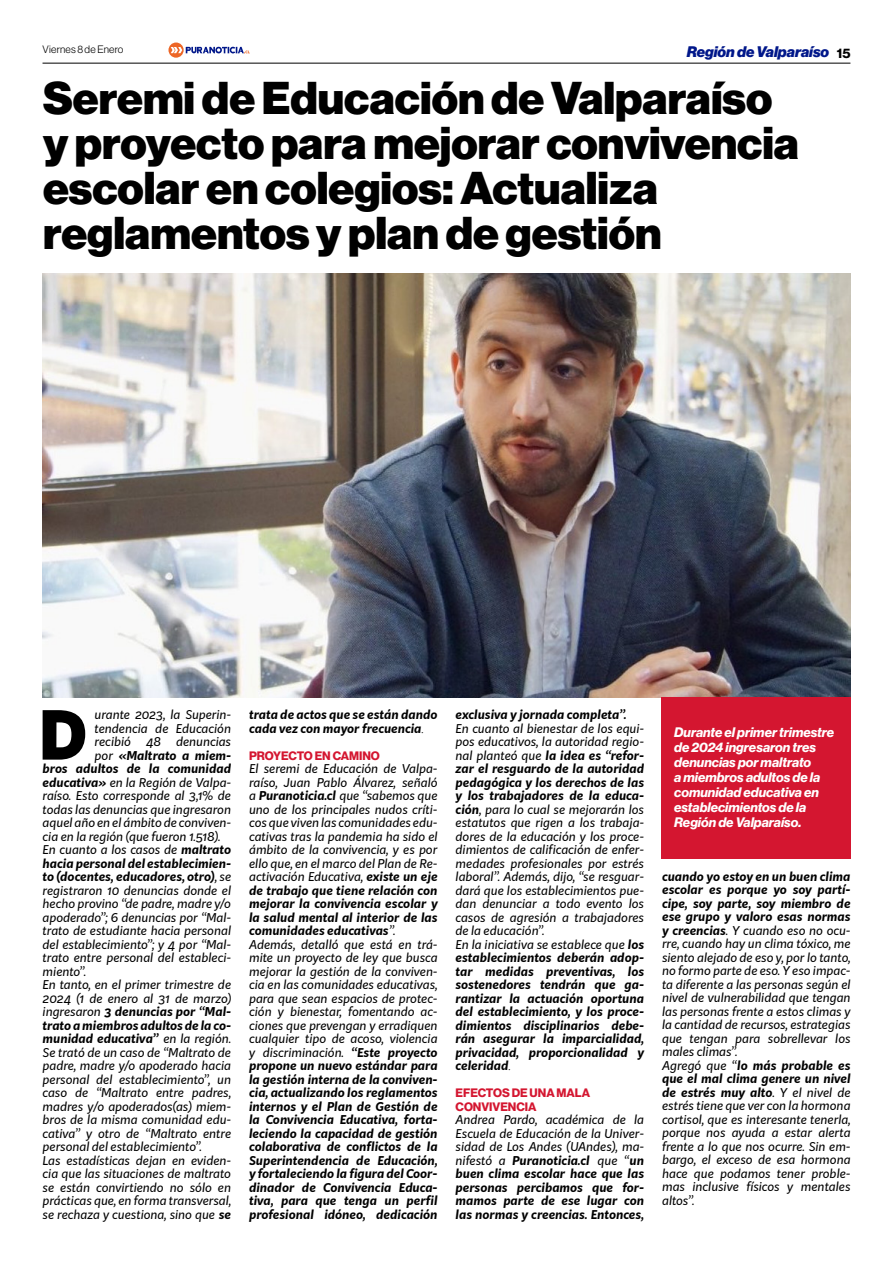
<style>
.page{position:relative;width:893px;height:1263px;background:#fff}
.page>*{position:absolute;margin:0;border:0;box-sizing:border-box;transform-origin:0 0}
.t1{font:900 66.3px "Kit Sans";color:#000}
.t2{font:900 45px/45px "Neue Haas Display";color:#000}
.t3{font:italic 900 15px "Neue Haas Display";color:#00178a}
.t4{font:italic 700 13.5px/15px "Neue Haas Display";color:#fff}
.t5{font:italic 12px/13.5px "Kit Sans";color:#000}
.t6{font:italic 700 12px/13.5px "Kit Sans";color:#000}
.t7{font:12px/13.5px "N Haas Grotesk DS Pro 75 Bd";color:#d41630}
.t8{font:10.5px "N Haas Grotesk DS Pro 45 Lt";letter-spacing:.02em;color:#000}
.s1{font-family:"N Haas Grotesk DS Pro 75 Bd";font-weight:400;font-style:normal;font-size:13.5px;color:#000}
.s2{font-weight:400}
.s3{font-weight:700}
.s4{font-family:"Times New Roman";font-weight:400}
.s5{font-family:"Times New Roman"}
</style>
<div class="page">
<hr style="left:43px;top:63px;width:807px;height:1px;background:#000">
<svg style="left:168px;top:43px;width:82px;height:15px"></svg>
<img style="left:43px;top:274px;width:807px;height:423px">
<div style="left:661px;top:698px;width:190px;height:161px;background:#d41630"></div>
<p class="t8" style="left:43px;top:44px;width:82px">Viernes 8 de Enero</p>
<p class="t3" style="left:687px;top:43px;width:165px">Región de Valparaíso <span class="s1">15</span></p>
<h2 class="t2" style="left:43px;top:77px;width:758px">Seremi de Educación de Valparaíso y proyecto para mejorar convivencia escolar en colegios: Actualiza reglamentos y plan de gestión</h2>
<h1 class="t1" style="left:39px;top:675px;width:49px">D</h1>
<p class="t5" style="left:95px;top:707px;width:138px;text-align:justify">urante 2023, la Superin&shy;tendencia de Educación recibió</p>
<p class="t5" style="left:146px;top:734px;width:17px">48</p>
<p class="t5" style="left:176px;top:734px;width:57px">denuncias</p>
<p class="t6" style="left:95px;top:747px;width:138px"><span class="s2">por</span> «Maltrato a miem-</p>
<p class="t6" style="left:43px;top:761px;width:190px">bros adultos de la comunidad</p>
<p class="t5" style="left:43px;top:775px;width:190px"><span class="s3">educativa»</span> en la Región de Valpa-</p>
<p class="t5" style="left:43px;top:788px;width:190px">raíso. Esto corresponde al 3,1% de</p>
<p class="t5" style="left:43px;top:802px;width:190px">todas las denuncias que ingresaron</p>
<p class="t5" style="left:43px;top:815px;width:190px">aquel año en el ámbito de conviven-</p>
<p class="t5" style="left:43px;top:829px;width:179px">cia en la región (que fueron 1.518).</p>
<p class="t5" style="left:43px;top:842px;width:190px">En cuanto a los casos de <span class="s3">maltrato</span></p>
<p class="t6" style="left:43px;top:855px;width:190px">hacia personal del establecimien-</p>
<p class="t6" style="left:43px;top:869px;width:190px">to (docentes, educadores, otro)<span class="s2">, se</span></p>
<p class="t5" style="left:43px;top:883px;width:190px">registraron 10 denuncias donde el</p>
<p class="t5" style="left:43px;top:896px;width:190px">hecho provino “de padre, madre y/o</p>
<p class="t5" style="left:43px;top:910px;width:190px">apoderado”; 6 denuncias por “Mal-</p>
<p class="t5" style="left:43px;top:923px;width:190px">trato de estudiante hacia personal</p>
<p class="t5" style="left:43px;top:937px;width:190px">del establecimiento”; y 4 por “Mal-</p>
<p class="t5" style="left:43px;top:950px;width:190px">trato entre personal del estableci-</p>
<p class="t5" style="left:43px;top:964px;width:45px">miento”.</p>
<p class="t5" style="left:43px;top:977px;width:190px">En tanto, en el primer trimestre de</p>
<p class="t5" style="left:43px;top:991px;width:190px">2024 (1 de enero al 31 de marzo)</p>
<p class="t6" style="left:43px;top:1004px;width:190px"><span class="s2">ingresaron</span> 3 denuncias por “Mal-</p>
<p class="t6" style="left:43px;top:1017px;width:190px">trato a miembros adultos de la co-</p>
<p class="t6" style="left:43px;top:1031px;width:190px">munidad educativa” <span class="s2">en la región.</span></p>
<p class="t5" style="left:43px;top:1045px;width:190px">Se trató de un caso de “Maltrato de</p>
<p class="t5" style="left:43px;top:1058px;width:190px">padre, madre y/o apoderado hacia</p>
<p class="t5" style="left:43px;top:1072px;width:190px">personal del establecimiento”, un</p>
<p class="t5" style="left:43px;top:1085px;width:190px">caso de “Maltrato entre padres,</p>
<p class="t5" style="left:43px;top:1099px;width:190px">madres y/o apoderados(as) miem-</p>
<p class="t5" style="left:43px;top:1112px;width:190px">bros de la misma comunidad edu-</p>
<p class="t5" style="left:43px;top:1126px;width:190px">cativa” y otro de “Maltrato entre</p>
<p class="t5" style="left:43px;top:1139px;width:161px">personal del establecimiento”.</p>
<p class="t5" style="left:43px;top:1153px;width:190px">Las estadísticas dejan en eviden-</p>
<p class="t5" style="left:43px;top:1166px;width:190px">cia que las situaciones de maltrato</p>
<p class="t5" style="left:43px;top:1180px;width:190px">se están convirtiendo no sólo en</p>
<p class="t5" style="left:43px;top:1193px;width:190px">prácticas que, en forma transversal,</p>
<p class="t5" style="left:43px;top:1207px;width:190px">se rechaza y cuestiona, sino que <span class="s3">se</span></p>
<p class="t6" style="left:249px;top:707px;width:190px">trata de actos que se están dando cada vez con mayor frecuencia<span class="s4">.</span></p>
<p class="t7" style="left:249px;top:749px;width:132px">PROYECTO EN CAMINO</p>
<p class="t5" style="left:249px;top:761px;width:190px">El seremi de Educación de Valpa&shy;raíso, Juan Pablo Álvarez, señaló a <span class="s3">Puranoticia.cl</span> que “sabemos que uno de los principales nudos críti&shy;cos que viven las comunidades edu&shy;cativas tras la pandemia ha sido el ámbito de la convivencia, y es por ello que, en el marco del Plan de Re&shy;activación Educativa, <span class="s3">existe un eje de trabajo que tiene relación con mejorar la convivencia escolar y la salud mental al interior de las comunidades educativas</span>”.<br>Además, detalló que está en trá&shy;mite un proyecto de ley que busca mejorar la gestión de la conviven&shy;cia en las comunidades educativas, para que sean espacios de protec&shy;ción y bienestar, fomentando ac&shy;ciones que prevengan y erradiquen cualquier tipo de acoso, violencia y discriminación. <span class="s3">“Este proyecto propone un nuevo estándar para la gestión interna de la conviven&shy;cia, actualizando los reglamentos internos y el Plan de Gestión de la Convivencia Educativa, forta&shy;leciendo la capacidad de gestión colaborativa de conflictos de la Superintendencia de Educación, y fortaleciendo la figura del Coor&shy;dinador de Convivencia Educa&shy;tiva, para que tenga un perfil profesional idóneo, dedicación</span></p>
<p class="t6" style="left:456px;top:707px;width:173px">exclusiva y jornada completa”.</p>
<p class="t5" style="left:456px;top:721px;width:190px">En cuanto al bienestar de los equi&shy;pos educativos, la autoridad regio&shy;nal planteó que <span class="s3">la idea es “refor&shy;zar el resguardo de la autoridad pedagógica y los derechos de las y los trabajadores de la educa&shy;ción</span>, para lo cual se mejorarán los estatutos que rigen a los trabaja&shy;dores de la educación y los proce&shy;dimientos de calificación de enfer&shy;medades profesionales por estrés laboral”. Además, dijo, “se resguar&shy;dará que los establecimientos pue&shy;dan denunciar a todo evento los casos de agresión a trabajadores de la educación”.<br>En la iniciativa se establece que <span class="s3">los establecimientos deberán adop&shy;tar medidas preventivas, los sostenedores tendrán que ga&shy;rantizar la actuación oportuna del establecimiento, y los proce&shy;dimientos disciplinarios debe&shy;rán asegurar la imparcialidad, privacidad, proporcionalidad y celeridad</span><span class="s5">.</span></p>
<p class="t7" style="left:456px;top:1086px;width:136px">EFECTOS DE UNA MALA<br>CONVIVENCIA</p>
<p class="t6" style="left:456px;top:1112px;width:190px;text-align:justify"><span class="s2">Andrea Pardo, académica de la Escuela de Educación de la Univer&shy;sidad de Los Andes (UAndes), ma&shy;nifestó a</span> Puranoticia.cl <span class="s2">que “</span>un buen clima escolar hace que las personas percibamos que for&shy;mamos parte de ese lugar con las normas y creencias. Entonces,</p>
<p class="t4" style="left:674px;top:725px;width:162px">Durante el primer trimestre de 2024 ingresaron tres denuncias por maltrato<br>a miembros adultos de la comunidad educativa en establecimientos de la<br>Región de Valparaíso.</p>
<p class="t5" style="left:662px;top:869px;width:190px"><span class="s3">cuando yo estoy en un buen clima escolar es porque yo soy partí&shy;cipe, soy parte, soy miembro de ese grupo y valoro esas normas y creencias</span>. Y cuando eso no ocu&shy;rre, cuando hay un clima tóxico, me siento alejado de eso y, por lo tanto, no formo parte de eso. Y eso impac&shy;ta diferente a las personas según el nivel de vulnerabilidad que tengan las personas frente a estos climas y la cantidad de recursos, estrategias que tengan para sobrellevar los males climas”.<br>Agregó que “<span class="s3">lo más probable es que el mal clima genere un nivel de estrés muy alto</span>. Y el nivel de estrés tiene que ver con la hormona cortisol, que es interesante tenerla, porque nos ayuda a estar alerta frente a lo que nos ocurre. Sin em&shy;bargo, el exceso de esa hormona hace que podamos tener proble&shy;mas inclusive físicos y mentales altos”.</p>
</div>
